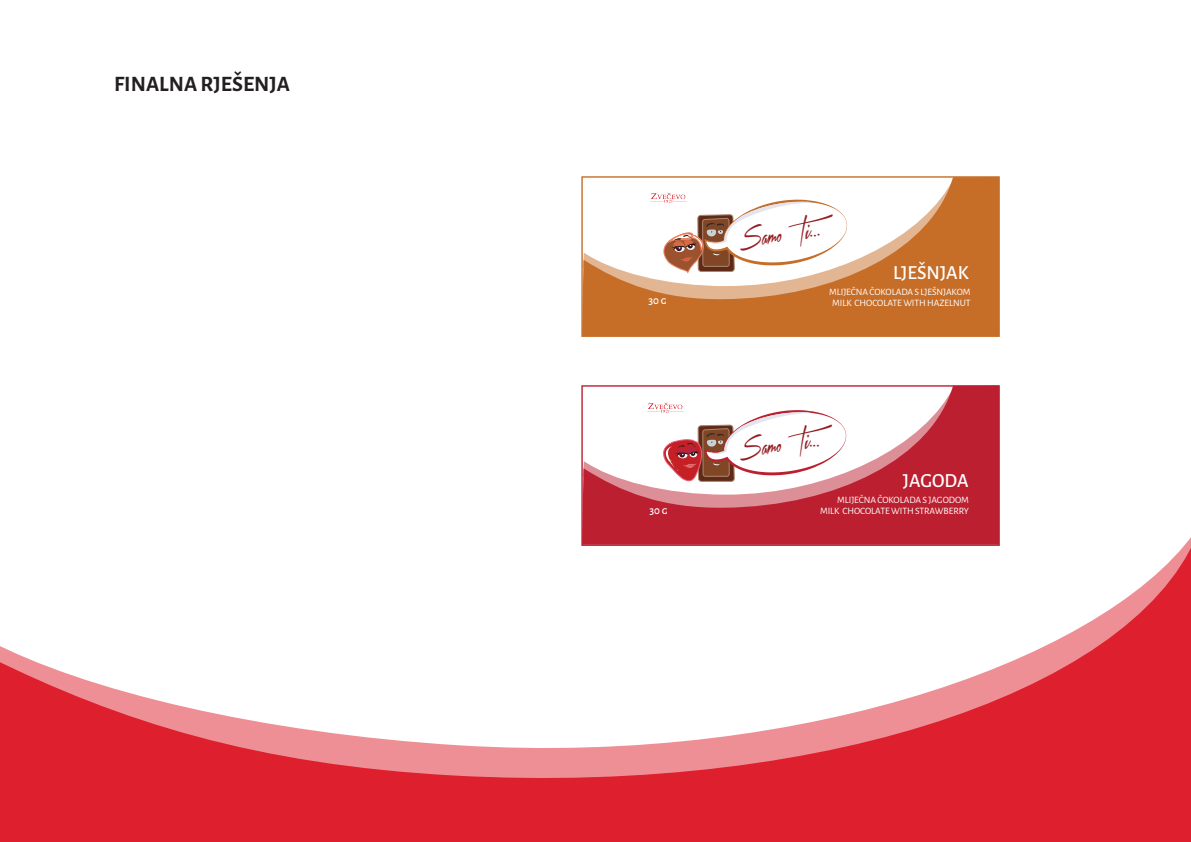
<style>
.page{position:relative;width:1191px;height:842px;background:#fff}
.page>*{position:absolute;margin:0;border:0;box-sizing:border-box;transform-origin:0 0}
.t1{font:28.9px "Xtreem 2 Personal Use";color:#941e23}
.t2{font:28.7px "Xtreem 2 Personal Use";color:#941e23}
.t3{font:700 22px "Alegreya Sans SC";color:#231f20}
.t4{font:500 19.5px "Alegreya Sans SC";color:#fff}
.t5{font:500 11.2px "Alegreya Sans SC";color:#fff}
.t6{font:9.8px/11.2px "Alegreya Sans SC";letter-spacing:-.01em;color:#fff;text-align:right}
</style>
<div class="page">
<div style="left:0;top:783px;width:1191px;height:59px;background:#dd1f2e"></div>
<svg style="left:0;top:521px;width:1191px;height:262px"></svg>
<div style="left:583px;top:178px;width:414px;height:157px;background:#c66d28"></div>
<svg style="left:583px;top:178px;width:371px;height:123px"></svg>
<div style="left:583px;top:387px;width:414px;height:157px;background:#bc1f2f"></div>
<svg style="left:583px;top:387px;width:371px;height:123px"></svg>
<svg style="left:660px;top:408px;width:188px;height:76px"></svg>
<img style="left:647px;top:398px;width:37px;height:14px">
<svg style="left:656px;top:197px;width:193px;height:76px"></svg>
<img style="left:650px;top:189px;width:37px;height:14px">
<div style="left:581px;top:176px;width:418px;height:161px;border:1px solid #c66d28"></div>
<div style="left:581px;top:385px;width:418px;height:161px;border:1px solid #bc1f2f"></div>
<h3 class="t3" style="left:114px;top:67px;width:177px">FINALNA RJEŠENJA</h3>
<p class="t5" style="left:648px;top:293px;width:20px">30 g</p>
<p class="t5" style="left:649px;top:502px;width:20px">30 g</p>
<h1 class="t1" style="left:736px;top:217px;width:84px;rotate:-8deg">Samo Ti...</h1>
<h3 class="t4" style="left:893px;top:259px;width:77px">LJEŠNJAK</h3>
<p class="t6" style="left:829px;top:285px;width:143px;text-align:center">MLIJEČNA ČOKOLADA S LJEŠNJAKOM<br>MILK CHOCOLATE WITH HAZELNUT</p>
<h2 class="t2" style="left:736px;top:428px;width:84px;rotate:-8deg">Samo Ti...</h2>
<h3 class="t4" style="left:903px;top:467px;width:67px">JAGODA</h3>
<p class="t6" style="left:820px;top:493px;width:150px">MLIJEČNA ČOKOLADA S JAGODOM<br>MILK CHOCOLATE WITH STRAWBERRY</p>
</div>
